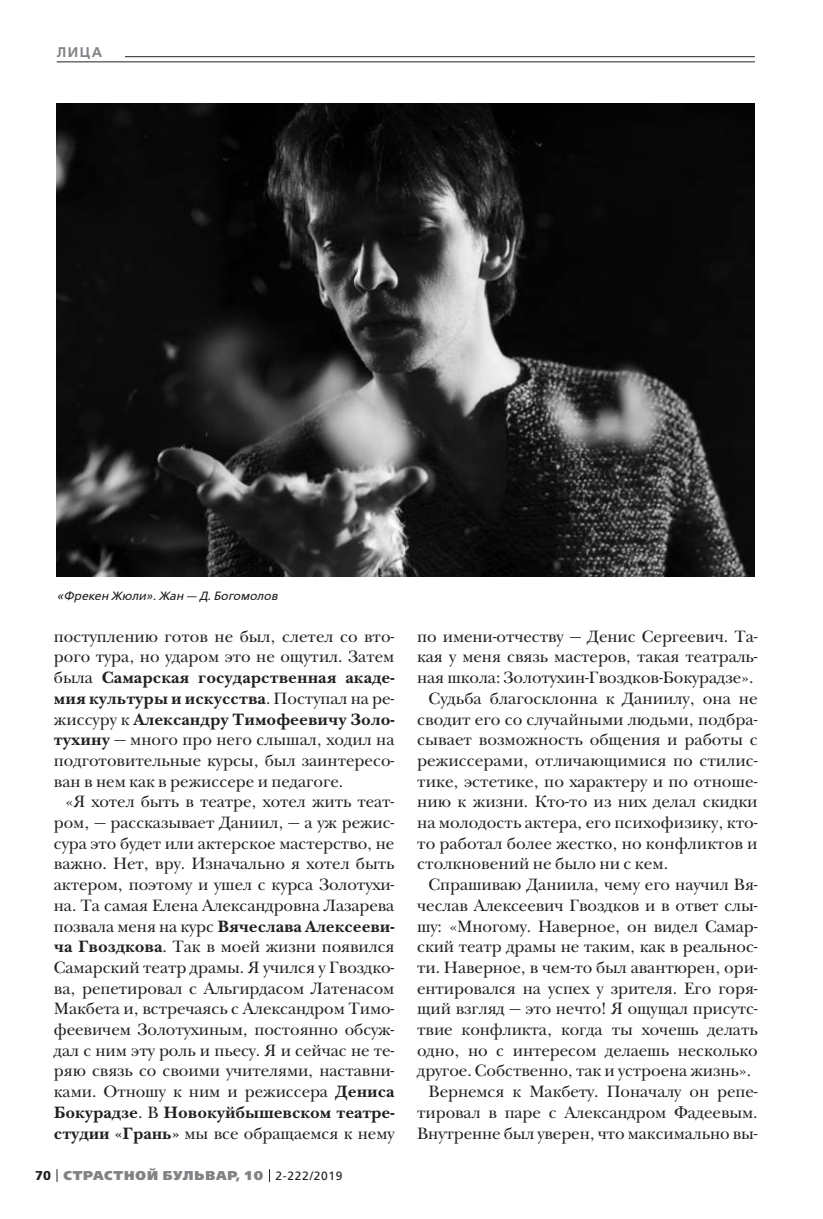
<style>
.page{position:relative;width:823px;height:1219px;background:#fff}
.page>*{position:absolute;margin:0;border:0;box-sizing:border-box;transform-origin:0 0}
.t1{font:17px/20.6px "New Baskerville ITC";letter-spacing:-.005em;color:#231f20;text-align:justify}
.t2{font:600 14px "Free Set";color:#808285}
.t3{font:800 12.8px "Free Set";letter-spacing:.07em;color:#808285}
.t4{font:italic 12px "Free Set";color:#231f20}
.s1{font-weight:700}
.s2{font-weight:700;color:#231f20}
.s3{font-weight:400;font-size:12px;color:#231f20}
</style>
<div class="page">
<svg style="left:57px;top:1169px;width:1px;height:13px"></svg>
<svg style="left:269px;top:1169px;width:1px;height:13px"></svg>
<hr style="left:57px;top:56px;width:697px;height:1px;background:#231f20">
<div style="left:57px;top:41px;width:68px;height:21px;background:#fff"></div>
<hr style="left:57px;top:62px;width:697px;height:1px;background:#231f20">
<img style="left:57px;top:104px;width:697px;height:473px">
<p class="t2" style="left:57px;top:45px;width:47px">ЛИЦА</p>
<p class="t4" style="left:57px;top:590px;width:222px">«Фрекен Жюли». Жан — Д. Богомолов</p>
<p class="t1" style="left:54px;top:627px;width:342px">поступлению готов не был, слетел со вто&shy;рого тура, но ударом это не ощутил. Затем была <span class="s1">Самарская государственная акаде&shy;мия культуры и искусства</span>. Поступал на ре&shy;жиссуру к <span class="s1">Александру Тимофеевичу Золо&shy;тухину</span> — много про него слышал, ходил на подготовительные курсы, был заинтересо&shy;ван в нем как в режиссере и педагоге.</p>
<p class="t1" style="left:54px;top:793px;width:342px;text-indent:11px">«Я хотел быть в театре, хотел жить теат&shy;ром, — рассказывает Даниил, — а уж режис&shy;сура это будет или актерское мастерство, не важно. Нет, вру. Изначально я хотел быть актером, поэтому и ушел с курса Золотухи&shy;на. Та самая Елена Александровна Лазарева позвала меня на курс <span class="s1">Вячеслава Алексееви&shy;ча Гвоздкова</span>. Так в моей жизни появился Самарский театр драмы. Я учился у Гвоздко&shy;ва, репетировал с Альгирдасом Латенасом Макбета и, встречаясь с Александром Тимо&shy;феевичем Золотухиным, постоянно обсуж&shy;дал с ним эту роль и пьесу. Я и сейчас не те&shy;ряю связь со своими учителями, наставни&shy;ками. Отношу к ним и режиссера <span class="s1">Дениса Бокурадзе</span>. В <span class="s1">Новокуйбышевском театре&shy;студии «Грань»</span> мы все обращаемся к нему</p>
<p class="t3" style="left:35px;top:1169px;width:309px"><span class="s2">70</span> СТРАСТНОЙ БУЛЬВАР, 10 <span class="s3">2-222/2019</span></p>
<p class="t1" style="left:417px;top:627px;width:342px">по имени-отчеству — Денис Сергеевич. Та-</p>
<p class="t1" style="left:417px;top:648px;width:342px">кая у меня связь мастеров, такая театраль-</p>
<p class="t1" style="left:417px;top:669px;width:338px">ная школа: Золотухин-Гвоздков-Бокурадзе».</p>
<p class="t1" style="left:428px;top:690px;width:330px">Судьба благосклонна к Даниилу, она не</p>
<p class="t1" style="left:417px;top:710px;width:342px">сводит его со случайными людьми, подбра-</p>
<p class="t1" style="left:417px;top:731px;width:342px">сывает возможность общения и работы с</p>
<p class="t1" style="left:417px;top:752px;width:342px">режиссерами, отличающимися по стилис-</p>
<p class="t1" style="left:417px;top:772px;width:342px">тике, эстетике, по характеру и по отноше-</p>
<p class="t1" style="left:417px;top:793px;width:342px">нию к жизни. Кто-то из них делал скидки</p>
<p class="t1" style="left:417px;top:814px;width:342px">на молодость актера, его психофизику, кто-</p>
<p class="t1" style="left:417px;top:834px;width:342px">то работал более жестко, но конфликтов и</p>
<p class="t1" style="left:417px;top:855px;width:252px">столкновений не было ни с кем.</p>
<p class="t1" style="left:428px;top:876px;width:330px">Спрашиваю Даниила, чему его научил Вя-</p>
<p class="t1" style="left:417px;top:897px;width:342px">чеслав Алексеевич Гвоздков и в ответ слы-</p>
<p class="t1" style="left:417px;top:917px;width:342px">шу: «Многому. Наверное, он видел Самар-</p>
<p class="t1" style="left:417px;top:938px;width:342px">ский театр драмы не таким, как в реальнос-</p>
<p class="t1" style="left:417px;top:959px;width:342px">ти. Наверное, в чем-то был авантюрен, ори-</p>
<p class="t1" style="left:417px;top:979px;width:342px">ентировался на успех у зрителя. Его горя-</p>
<p class="t1" style="left:417px;top:1000px;width:342px">щий взгляд — это нечто! Я ощущал присутс-</p>
<p class="t1" style="left:417px;top:1021px;width:342px">твие конфликта, когда ты хочешь делать</p>
<p class="t1" style="left:417px;top:1041px;width:342px">одно, но с интересом делаешь несколько</p>
<p class="t1" style="left:417px;top:1062px;width:335px">другое. Собственно, так и устроена жизнь».</p>
<p class="t1" style="left:428px;top:1083px;width:330px">Вернемся к Макбету. Поначалу он репе-</p>
<p class="t1" style="left:417px;top:1104px;width:342px">тировал в паре с Александром Фадеевым.</p>
<p class="t1" style="left:417px;top:1124px;width:342px">Внутренне был уверен, что максимально вы-</p>
</div>
